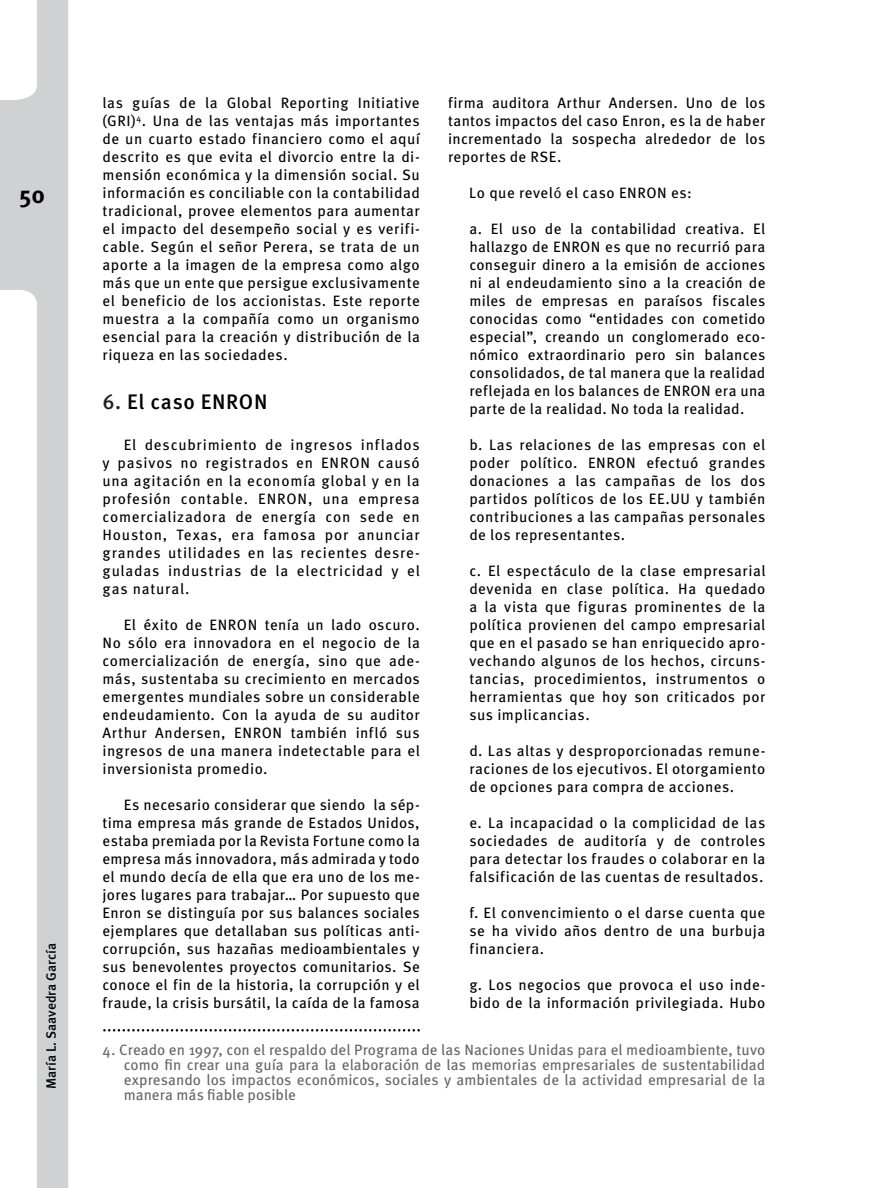
<style>
.page{position:relative;width:893px;height:1188px;background:#fff}
.page>*{position:absolute;margin:0;border:0;box-sizing:border-box;transform-origin:0 0}
.t1{font:700 24px "Meta Pro";color:#000}
.t2{font:500 21px "Meta Pro";letter-spacing:.03em;color:#000}
.t3{font:15px/18px "Meta Pro";letter-spacing:.03em;color:#000;text-align:justify}
.t4{font:15px/15px "Meta Pro";color:#646567;text-align:justify}
.t5{font:500 13.5px "Meta Pro";color:#000}
.s1{color:#231f20}
</style>
<div class="page">
<svg style="left:0;top:0;width:68px;height:1188px;fill:#d0d1d2"></svg>
<svg style="left:103px;top:1029px;width:317px;height:3px"></svg>
<h1 class="t1" style="left:19px;top:179px;width:27px">50</h1>
<p class="t5" style="left:43px;top:1089px;width:147px;rotate:-90deg">María L. Saavedra García</p>
<p class="t3" style="left:102px;top:94px;width:319px">las guías de la Global Reporting Initiative (GRI)<sup>4</sup>. Una de las ventajas más importantes de un cuarto estado financiero como el aquí descrito es que evita el divorcio entre la di&shy;mensión económica y la dimensión social. Su información es conciliable con la contabilidad tradicional, provee elementos para aumentar el impacto del desempeño social y es verifi&shy;cable. Según el señor Perera, se trata de un aporte a la imagen de la empresa como algo más que un ente que persigue exclusivamente el beneficio de los accionistas. Este reporte muestra a la compañía como un organismo esencial para la creación y distribución de la riqueza en las sociedades.</p>
<h2 class="t2" style="left:102px;top:388px;width:166px"><span class="s1">6.</span> El caso ENRON</h2>
<p class="t3" style="left:102px;top:436px;width:319px;text-indent:21px">El descubrimiento de ingresos inflados y pasivos no registrados en ENRON causó una agitación en la economía global y en la profesión contable. ENRON, una empresa comercializadora de energía con sede en Houston, Texas, era famosa por anunciar grandes utilidades en las recientes desre&shy;guladas industrias de la electricidad y el gas natural.</p>
<p class="t3" style="left:102px;top:616px;width:319px;text-indent:21px">El éxito de ENRON tenía un lado oscuro.<br>No sólo era innovadora en el negocio de la comercialización de energía, sino que ade&shy;más, sustentaba su crecimiento en mercados emergentes mundiales sobre un considerable endeudamiento. Con la ayuda de su auditor Arthur Andersen, ENRON también infló sus ingresos de una manera indetectable para el inversionista promedio.</p>
<p class="t3" style="left:102px;top:796px;width:319px;text-indent:21px">Es necesario considerar que siendo la sép&shy;tima empresa más grande de Estados Unidos, estaba premiada por la Revista Fortune como la empresa más innovadora, más admirada y todo el mundo decía de ella que era uno de los me&shy;jores lugares para trabajar… Por supuesto que Enron se distinguía por sus balances sociales ejemplares que detallaban sus políticas anti&shy;corrupción, sus hazañas medioambientales y sus benevolentes proyectos comunitarios. Se conoce el fin de la historia, la corrupción y el fraude, la crisis bursátil, la caída de la famosa</p>
<p class="t3" style="left:448px;top:94px;width:319px">firma auditora Arthur Andersen. Uno de los tantos impactos del caso Enron, es la de haber incrementado la sospecha alrededor de los reportes de RSE.</p>
<p class="t3" style="left:469px;top:184px;width:224px">Lo que revel<span class="s1">ó</span> el caso ENRON es:</p>
<p class="t3" style="left:469px;top:220px;width:298px">a. El uso de la contabilidad creativa. El hallazgo de ENRON es que no recurrió para conseguir dinero a la emisión de acciones ni al endeudamiento sino a la creación de miles de empresas en paraísos fiscales conocidas como “entidades con cometido especial”, creando un conglomerado eco&shy;nómico extraordinario pero sin balances consolidados, de tal manera que la realidad reflejada en los balances de ENRON era una parte de la realidad. No toda la realidad.</p>
<p class="t3" style="left:469px;top:436px;width:298px">b. Las relaciones de las empresas con el poder político. ENRON efectuó grandes donaciones a las campañas de los dos partidos políticos de los EE.UU y también contribuciones a las campañas personales de los representantes.</p>
<p class="t3" style="left:469px;top:562px;width:298px">c. El espectáculo de la clase empresarial devenida en clase política. Ha quedado a la vista que figuras prominentes de la política provienen del campo empresarial que en el pasado se han enriquecido apro&shy;vechando algunos de los hechos, circuns&shy;tancias, procedimientos, instrumentos o herramientas que hoy son criticados por sus implicancias.</p>
<p class="t3" style="left:469px;top:742px;width:298px">d. Las altas y desproporcionadas remune&shy;raciones de los ejecutivos. El otorgamiento de opciones para compra de acciones.</p>
<p class="t3" style="left:469px;top:814px;width:298px">e. La incapacidad o la complicidad de las sociedades de auditoría y de controles para detectar los fraudes o colaborar en la falsificación de las cuentas de resultados.</p>
<p class="t3" style="left:469px;top:904px;width:298px">f. El convencimiento o el darse cuenta que se ha vivido años dentro de una burbuja financiera.</p>
<p class="t3" style="left:469px;top:976px;width:298px">g. Los negocios que provoca el uso inde&shy;bido de la información privilegiada. Hubo</p>
<p class="t4" style="left:124px;top:1043px;width:643px;text-indent:-21px">4. Creado en 1997, con el respaldo del Programa de las Naciones Unidas para el medioambiente, tuvo como fin crear una guía para la elaboración de las memorias empresariales de sustentabilidad expresando los impactos económicos, sociales y ambientales de la actividad empresarial de la manera más fiable posible</p>
</div>
